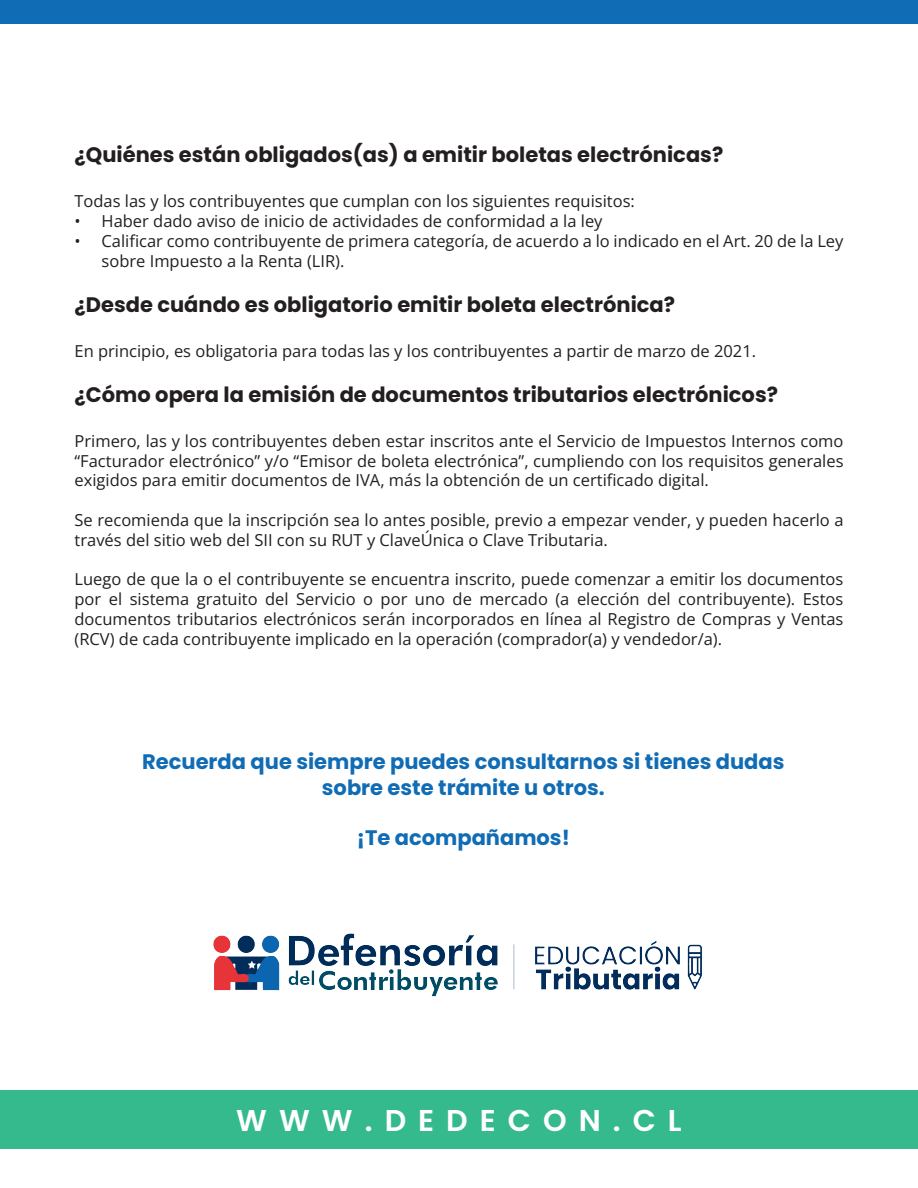
<style>
.page{position:relative;width:918px;height:1188px;background:#fff}
.page>*{position:absolute;margin:0;border:0;box-sizing:border-box;transform-origin:0 0}
.t1{font:600 30.15px "Poppins";letter-spacing:.4em;color:#fff}
.t2{font:700 21px "Poppins";color:#231f20}
.t3{font:700 21px/25.2px "Poppins";color:#106cb5;text-align:center}
.t4{font:16.5px/19.8px "Open Sans";color:#231f20}
</style>
<div class="page">
<div style="left:0;top:0;width:918px;height:24px;background:#106cb5"></div>
<div style="left:0;top:1090px;width:918px;height:59px;background:#35ba8e"></div>
<img style="left:213px;top:933px;width:489px;height:64px">
<p class="t2" style="left:75px;top:143px;width:650px">¿Quiénes están obligados(as) a emitir boletas electrónicas?</p>
<p class="t4" style="left:75px;top:191px;width:562px">Todas las y los contribuyentes que cumplan con los siguientes requisitos:</p>
<p class="t4" style="left:75px;top:211px;width:530px">• Haber dado aviso de inicio de actividades de conformidad a la ley</p>
<p class="t4" style="left:102px;top:231px;width:743px;text-indent:-27px">• Calificar como contribuyente de primera categoría, de acuerdo a lo indicado en el Art. 20 de la Ley sobre Impuesto a la Renta (LIR).</p>
<p class="t2" style="left:75px;top:292px;width:602px">¿Desde cuándo es obligatorio emitir boleta electrónica?</p>
<p class="t4" style="left:75px;top:341px;width:683px">En principio, es obligatoria para todas las y los contribuyentes a partir de marzo de 2021.</p>
<p class="t2" style="left:75px;top:382px;width:705px">¿Cómo opera la emisión de documentos tributarios electrónicos?</p>
<p class="t4" style="left:75px;top:431px;width:771px;text-align:justify">Primero, las y los contribuyentes deben estar inscritos ante el Servicio de Impuestos Internos como “Facturador electrónico” y/o “Emisor de boleta electrónica”, cumpliendo con los requisitos generales exigidos para emitir documentos de IVA, más la obtención de un certificado digital.</p>
<p class="t4" style="left:75px;top:510px;width:771px">Se recomienda que la inscripción sea lo antes posible, previo a empezar vender, y pueden hacerlo a través del sitio web del SII con su RUT y ClaveÚnica o Clave Tributaria.</p>
<p class="t4" style="left:75px;top:569px;width:770px;text-align:justify">Luego de que la o el contribuyente se encuentra inscrito, puede comenzar a emitir los documentos por el sistema gratuito del Servicio o por uno de mercado (a elección del contribuyente). Estos documentos tributarios electrónicos serán incorporados en línea al Registro de Compras y Ventas (RCV) de cada contribuyente implicado en la operación (comprador(a) y vendedor/a).</p>
<p class="t3" style="left:142px;top:750px;width:644px">Recuerda que siempre puedes consultarnos si tienes dudas sobre este trámite u otros.</p>
<p class="t3" style="left:357px;top:825px;width:215px">¡Te acompañamos!</p>
<h1 class="t1" style="left:236px;top:1103px;width:447px">WWW.DEDECON.CL</h1>
</div>
